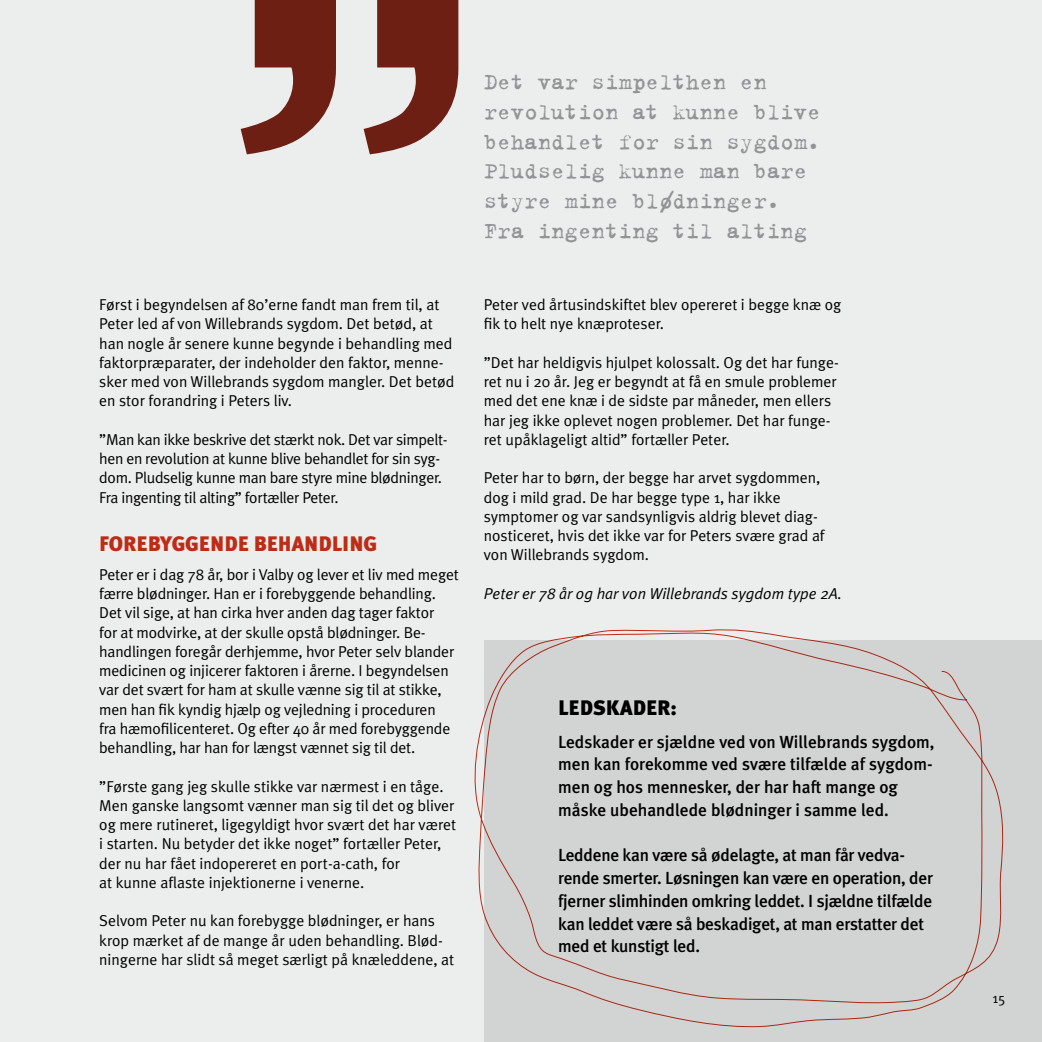
<style>
.page{position:relative;width:1042px;height:1042px;background:#eceded}
.page>*{position:absolute;margin:0;border:0;box-sizing:border-box;transform-origin:0 0}
.t1{font:24.5px/29.8px "Trixie";color:#929395}
.t2{font:900 21px "Meta Plus";color:#bd2c16}
.t3{font:900 21px "Meta Plus";color:#000}
.t4{font:500 17.5px/22.8px "Meta Plus";letter-spacing:-.015em;color:#000}
.t5{font:15.75px/19.2px "Meta Plus Normal";color:#000}
.t6{font:15.75px/19.2px "Meta Plus Normal";letter-spacing:-.02em;color:#000}
.t7{font:italic 15.75px "Meta Plus Normal";color:#000}
.t8{font:14px "Meta Plus Normal";color:#000}
</style>
<div class="page">
<svg style="left:241px;top:0;width:217px;height:154px"></svg>
<svg style="left:474px;top:629px;width:338px;height:286px"></svg>
<div style="left:484px;top:640px;width:558px;height:402px;background:#d2d3d3"></div>
<p class="t5" style="left:99px;top:295px;width:357px">Først i begyndelsen af 80’erne fandt man frem til, at Peter led af von Willebrands sygdom. Det betød, at han nogle år senere kunne begynde i behandling med faktorpræparater, der indeholder den faktor, menne&shy;sker med von Willebrands sygdom mangler. Det betød en stor forandring i Peters liv.</p>
<p class="t6" style="left:99px;top:430px;width:350px">”Man kan ikke beskrive det stærkt nok. Det var simpelt&shy;hen en revolution at kunne blive behandlet for sin syg&shy;dom. Pludselig kunne man bare styre mine blødninger.<br>Fra ingenting til alting” fortæller Peter.</p>
<h2 class="t2" style="left:99px;top:531px;width:279px">FOREBYGGENDE BEHANDLING</h2>
<p class="t5" style="left:99px;top:564px;width:361px">Peter er i dag 78 år, bor i Valby og lever et liv med meget færre blødninger. Han er i forebyggende behandling.<br>Det vil sige, at han cirka hver anden dag tager faktor<br>for at modvirke, at der skulle opstå blødninger. Be&shy;handlingen foregår derhjemme, hvor Peter selv blander medicinen og injicerer faktoren i årerne. I begyndelsen var det svært for ham at skulle vænne sig til at stikke, men han fik kyndig hjælp og vejledning i proceduren<br>fra hæmofilicenteret. Og efter 40 år med forebyggende behandling, har han for længst vænnet sig til det.</p>
<p class="t5" style="left:99px;top:776px;width:358px">”Første gang jeg skulle stikke var nærmest i en tåge.<br>Men ganske langsomt vænner man sig til det og bliver og mere rutineret, ligegyldigt hvor svært det har været i starten. Nu betyder det ikke noget” fortæller Peter, der nu har fået indopereret en port-a-cath, for<br>at kunne aflaste injektionerne i venerne.</p>
<p class="t5" style="left:99px;top:911px;width:356px">Selvom Peter nu kan forebygge blødninger, er hans krop mærket af de mange år uden behandling. Blød&shy;ningerne har slidt så meget særligt på knæleddene, at</p>
<h1 class="t1" style="left:484px;top:66px;width:338px">Det var simpelthen en revolution at kunne blive behandlet for sin sygdom.<br>Pludselig kunne man bare styre mine blødninger.<br>Fra ingenting til alting</h1>
<p class="t5" style="left:484px;top:295px;width:359px">Peter ved årtusindskiftet blev opereret i begge knæ og fik to helt nye knæproteser.</p>
<p class="t5" style="left:484px;top:353px;width:357px">”Det har heldigvis hjulpet kolossalt. Og det har funge&shy;ret nu i 20 år. Jeg er begyndt at få en smule problemer med det ene knæ i de sidste par måneder, men ellers har jeg ikke oplevet nogen problemer. Det har funge&shy;ret upåklageligt altid” fortæller Peter.</p>
<p class="t5" style="left:484px;top:468px;width:342px">Peter har to børn, der begge har arvet -sygdommen, dog i mild grad. De har begge type 1, har ikke symptomer og var sandsynligvis aldrig blevet diag&shy;nosticeret, hvis det ikke var for Peters svære grad af von Willebrands sygdom.</p>
<p class="t7" style="left:484px;top:584px;width:360px">Peter er 78 år og har von Willebrands sygdom type 2A.</p>
<h2 class="t3" style="left:558px;top:695px;width:120px">LEDSKADER:</h2>
<p class="t4" style="left:558px;top:730px;width:378px">Ledskader er sjældne ved von Willebrands sygdom, men kan forekomme ved svære tilfælde af sygdom&shy;men og hos mennesker, der har haft mange og måske ubehandlede blødninger i samme led.</p>
<p class="t4" style="left:558px;top:844px;width:376px">Leddene kan være så ødelagte, at man får vedva&shy;rende smerter. Løsningen kan være en operation, der fjerner slimhinden omkring leddet. I sjældne tilfælde kan leddet være så beskadiget, at man erstatter det med et kunstigt led.</p>
<p class="t8" style="left:992px;top:990px;width:15px">15</p>
</div>
